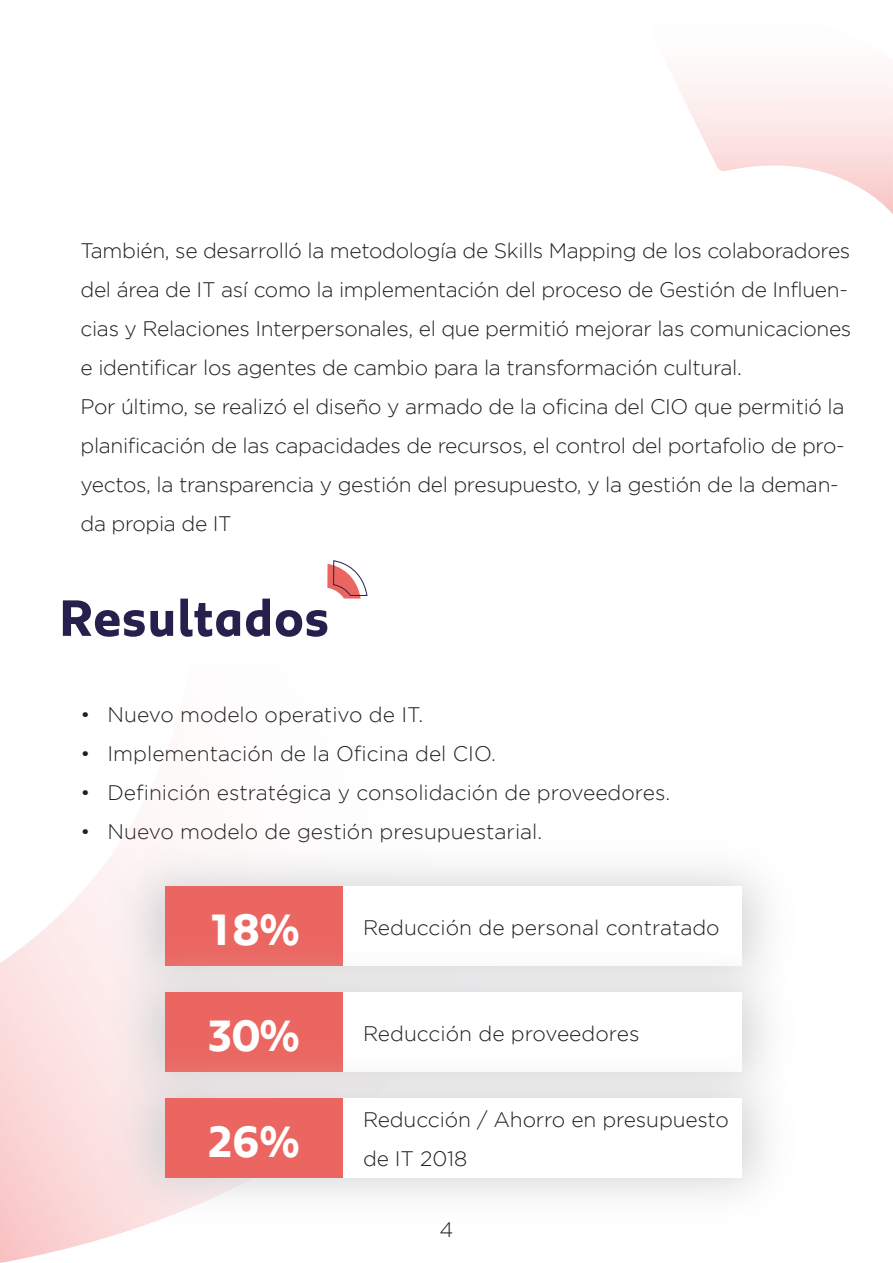
<style>
.page{position:relative;width:893px;height:1263px;background:#fff}
.page>*{position:absolute;margin:0;border:0;box-sizing:border-box;transform-origin:0 0}
.t1{font:700 52.5px "Peugeot";color:#27204d}
.t2{font:700 45px "Peugeot";color:#fff}
.t3{font:300 21px/39px "Gotham";letter-spacing:-.02em;color:#231f20}
.t4{font:300 21px "Gotham";color:#231f20}
</style>
<div class="page">
<svg style="left:0;top:873px;width:120px;height:390px"></svg>
<div style="left:165px;top:886px;width:177px;height:80px;background:#eb6661"></div>
<svg style="left:676px;top:81px;width:217px;height:133px"></svg>
<svg style="left:327px;top:561px;width:41px;height:38px"></svg>
<img style="left:98px;top:936px;width:683px;height:106px">
<div style="left:294px;top:992px;width:448px;height:80px;background:#fff"></div>
<div style="left:165px;top:992px;width:177px;height:80px;background:#eb6661"></div>
<img style="left:98px;top:1042px;width:669px;height:191px">
<div style="left:294px;top:1098px;width:448px;height:79px;background:#fff"></div>
<div style="left:165px;top:1098px;width:177px;height:79px;background:#eb6661"></div>
<p class="t3" style="left:81px;top:230px;width:772px">También, se desarrolló la metodología de Skills Mapping de los colaboradores del área de IT así como la implementación del proceso de Gestión de Influen&shy;cias y Relaciones Interpersonales, el que permitió mejorar las comunicaciones e identificar los agentes de cambio para la transformación cultural.<br>Por último, se realizó el diseño y armado de la oficina del CIO que permitió la planificación de las capacidades de recursos, el control del portafolio de pro&shy;yectos, la transparencia y gestión del presupuesto, y la gestión de la deman&shy;da propia de IT</p>
<h1 class="t1" style="left:58px;top:582px;width:273px">Resultados</h1>
<p class="t4" style="left:81px;top:703px;width:344px">• Nuevo modelo operativo de IT.</p>
<p class="t4" style="left:81px;top:742px;width:417px">• Implementación de la Oficina del CIO.</p>
<p class="t4" style="left:81px;top:781px;width:591px">• Definición estratégica y consolidación de proveedores.</p>
<p class="t4" style="left:81px;top:820px;width:463px">• Nuevo modelo de gestión presupuestarial.</p>
<h2 class="t2" style="left:207px;top:899px;width:95px">18%</h2>
<p class="t4" style="left:363px;top:916px;width:358px">Reducción de personal contratado</p>
<h2 class="t2" style="left:207px;top:1005px;width:95px">30%</h2>
<p class="t4" style="left:363px;top:1022px;width:278px">Reducción de proveedores</p>
<h2 class="t2" style="left:207px;top:1111px;width:95px">26%</h2>
<p class="t3" style="left:363px;top:1100px;width:367px">Reducción / Ahorro en presupuesto de IT 2018</p>
<p class="t3" style="left:439px;top:1210px;width:15px">4</p>
</div>
